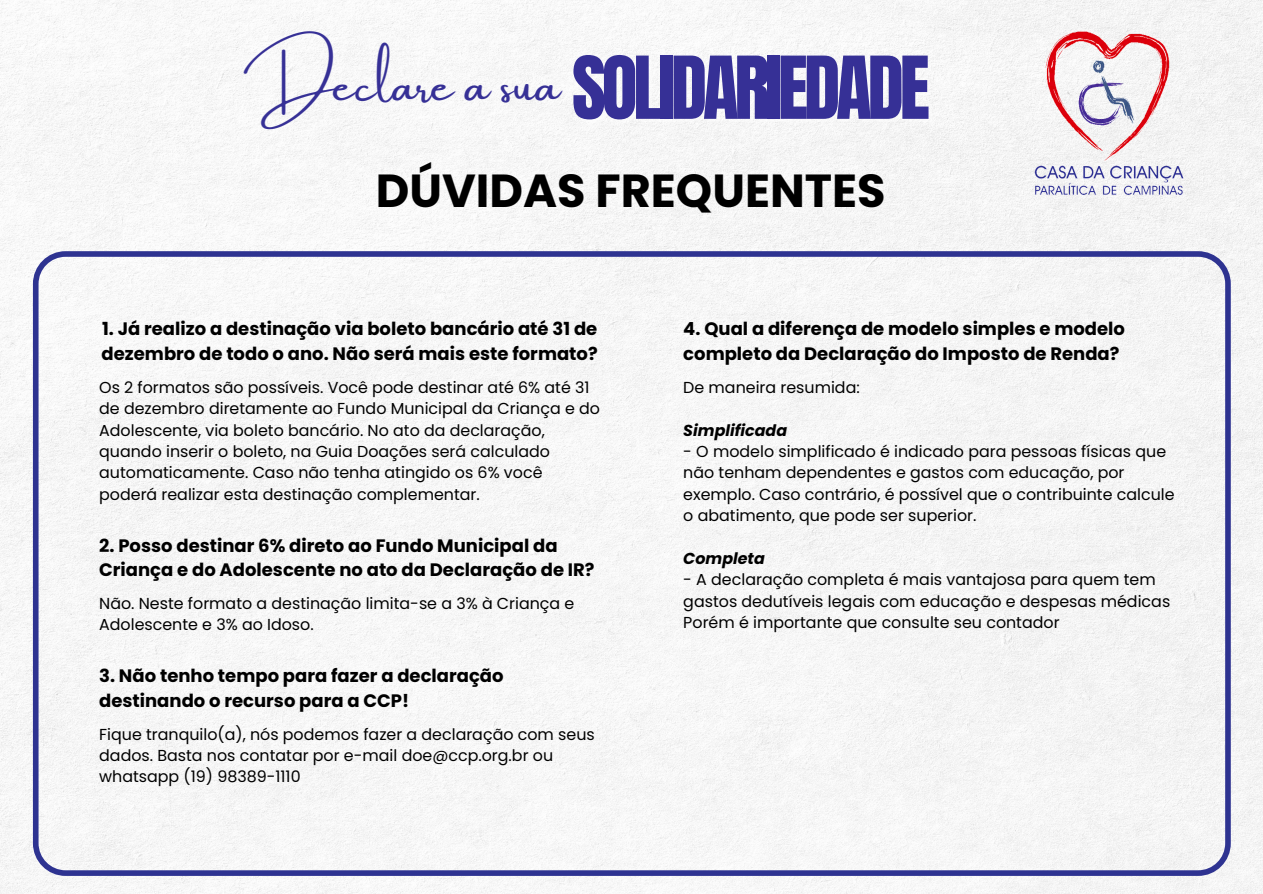
<style>
.page{position:relative;width:1263px;height:894px;background:#fff}
.page>*{position:absolute;margin:0;border:0;box-sizing:border-box;transform-origin:0 0}
.t1{font:73.65px "Anton";letter-spacing:-.055em;color:#363096}
.t2{font:47.1px "Amsterdam One";color:#363096}
.t3{font:700 46.2px "Poppins";color:#000}
.t4{font:700 18px/24.8px "Poppins";color:#000}
.t5{font:15.9px/21.3px "Poppins";color:#000}
.t6{font:italic 700 15.9px "Poppins";color:#000}
</style>
<div class="page">
<img style="left:0;top:0;width:1263px;height:893px">
<div style="left:33px;top:251px;width:1198px;height:624px;background:#f6f6f6"></div>
<img style="left:1020px;top:27px;width:173px;height:176px">
<h1 class="t2" style="left:244px;top:59px;width:319px">Declare a sua</h1>
<h2 class="t1" style="left:572px;top:35px;width:359px">SOLIDARIEDADE</h2>
<p class="t3" style="left:376px;top:158px;width:511px">DÚVIDAS FREQUENTES</p>
<p class="t4" style="left:102px;top:317px;width:498px">1. Já realizo a destinação via boleto bancário até 31 de dezembro de todo o ano. Não será mais este formato?</p>
<h4 class="t5" style="left:99px;top:376px;width:502px">Os 2 formatos são possíveis. Você pode destinar até 6% até 31 de dezembro diretamente ao Fundo Municipal da Criança e do Adolescente, via boleto bancário. No ato da declaração, quando inserir o boleto, na Guia Doações será calculado automaticamente. Caso não tenha atingido os 6% você poderá realizar esta destinação complementar.</h4>
<p class="t4" style="left:99px;top:532px;width:497px">2. Posso destinar 6% direto ao Fundo Municipal da<br>Criança e do Adolescente no ato da Declaração de IR?</p>
<h4 class="t5" style="left:99px;top:592px;width:477px">Não. Neste formato a destinação limita-se a 3% à Criança e<br>Adolescente e 3% ao Idoso.</h4>
<p class="t4" style="left:99px;top:663px;width:406px">3. Não tenho tempo para fazer a declaração destinando o recurso para a CCP!</p>
<h4 class="t5" style="left:99px;top:723px;width:497px">Fique tranquilo(a), nós podemos fazer a declaração com seus dados. Basta nos contatar por e-mail doe@ccp.org.br ou whatsapp (19) 98389-1110</h4>
<p class="t4" style="left:683px;top:317px;width:443px">4. Qual a diferença de modelo simples e modelo completo da Declaração do Imposto de Renda?</p>
<h4 class="t5" style="left:683px;top:376px;width:178px">De maneira resumida:</h4>
<p class="t6" style="left:683px;top:419px;width:105px">Simplificada</p>
<p class="t5" style="left:683px;top:440px;width:493px">- O modelo simplificado é indicado para pessoas físicas que não tenham dependentes e gastos com educação, por exemplo. Caso contrário, é possível que o contribuinte calcule o abatimento, que pode ser superior.</p>
<p class="t6" style="left:683px;top:547px;width:83px">Completa</p>
<p class="t5" style="left:683px;top:569px;width:488px">- A declaração completa é mais vantajosa para quem tem gastos dedutíveis legais com educação e despesas médicas</p>
<p class="t5" style="left:683px;top:611px;width:378px">Porém é importante que consulte seu contador</p>
</div>
